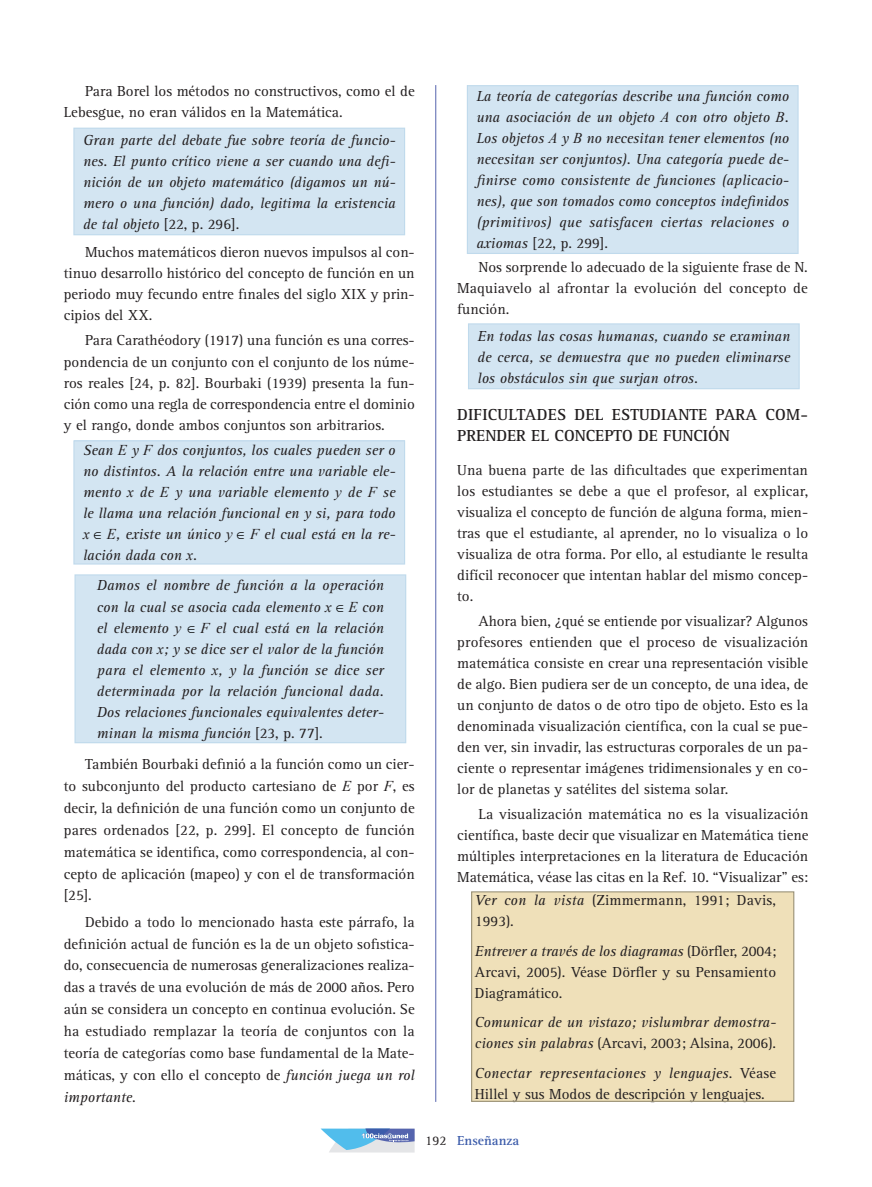
<style>
.page{position:relative;width:872px;height:1187px;background:#fff}
.page>*{position:absolute;margin:0;border:0;box-sizing:border-box;transform-origin:0 0}
.GENERAL-PARRAFO-1{font:700 16.5px/21px "Rotis Serif Std";letter-spacing:.005em;color:#231f20}
.GENERAL-PARRAFO-1-2{font:15px/21px "Rotis Serif Std";color:#231f20;text-align:justify}
.GENERAL-PARRAFO-1-3{font:italic 15px/21px "Rotis Serif Std";color:#231f20;text-align:justify}
.GENERAL-NIVEL-3{font:15px/21px "Rotis Serif Std";color:#231f20}
.GENERAL-NIVEL-3-2{font:italic 15px/21px "Rotis Serif Std";color:#231f20}
.t1{font:700 13.5px "Rotis Serif Std";color:#3c5caa}
.t2{font:13.5px "Rotis Serif Std";color:#231f20}
.s1{font-style:normal}
.s2{font-family:"Times New Roman"}
.s3{font-family:"Cambria Math";font-style:normal;color:#d3e5f2}
.s4{color:#000}
.s5{font-family:"Times New Roman";font-style:italic}
.s6{font-style:italic}
</style>
<div class="page">
<hr style="left:435px;top:85px;width:1px;height:1016px;background:#5564ae">
<div style="left:471px;top:891px;width:322px;height:210px;background:#efe0b9"></div>
<div style="left:471px;top:891px;width:323px;height:210px;border:1px solid #9b9379"></div>
<div style="left:74px;top:128px;width:330px;height:107px;background:#d3e5f2"></div>
<div style="left:73px;top:128px;width:332px;height:107px;border:1px solid #c0daec"></div>
<div style="left:74px;top:441px;width:330px;height:123px;background:#d3e5f2"></div>
<div style="left:73px;top:440px;width:332px;height:124px;border:1px solid #c0daec"></div>
<div style="left:75px;top:575px;width:331px;height:167px;background:#d3e5f2"></div>
<div style="left:74px;top:574px;width:332px;height:169px;border:1px solid #c0daec"></div>
<div style="left:467px;top:86px;width:331px;height:167px;background:#d3e5f2"></div>
<div style="left:467px;top:85px;width:331px;height:169px;border:1px solid #c0daec"></div>
<div style="left:468px;top:324px;width:331px;height:64px;background:#d3e5f2"></div>
<div style="left:468px;top:323px;width:331px;height:66px;border:1px solid #c0daec"></div>
<svg style="left:320px;top:1128px;width:94px;height:24px;background:#9bc2e0"></svg>
<p class="GENERAL-PARRAFO-1-2" style="left:64px;top:80px;width:352px;text-indent:21px">Para Borel los métodos no constructivos, como el de<br>Lebesgue, no eran válidos en la Matemática.</p>
<p class="GENERAL-PARRAFO-1-3" style="left:83px;top:130px;width:314px">Gran parte del debate fue sobre teoría de funcio&shy;nes. El punto crítico viene a ser cuando una defi&shy;nición de un objeto matemático (digamos un nú&shy;mero o una función) dado, legitima la existencia de tal objeto <span class="s1">[22, p. 296].</span></p>
<p class="GENERAL-PARRAFO-1-2" style="left:64px;top:242px;width:352px;text-indent:21px">Muchos matemáticos dieron nuevos impulsos al con&shy;tinuo desarrollo histórico del concepto de función en un periodo muy fecundo entre finales del siglo XIX y prin&shy;cipios del XX.</p>
<p class="GENERAL-PARRAFO-1-2" style="left:64px;top:330px;width:352px;text-indent:21px">Para Carathéodory (1917) una función es una corres&shy;pondencia de un conjunto con el conjunto de los núme&shy;ros reales [24, p. 82]. Bourbaki (1939) presenta la fun&shy;ción como una regla de correspondencia entre el dominio y el rango, donde ambos conjuntos son arbitrarios.</p>
<p class="GENERAL-PARRAFO-1-3" style="left:83px;top:440px;width:314px">Sean <span class="s2">E</span> y <span class="s2">F</span> dos conjuntos, los cuales pueden ser o no distintos. A la relación entre una variable ele&shy;mento <span class="s2">x</span> de <span class="s2">E</span> y una variable elemento <span class="s2">y</span> de <span class="s2">F</span> se le llama una relación funcional en y si, para todo <span class="s2">x</span> <span class="s3">є</span> <span class="s2">E</span>, existe un único <span class="s2">y F</span> el cual está en la re&shy;lación dada con <span class="s2">x</span>.</p>
<p class="GENERAL-PARRAFO-1-3" style="left:97px;top:575px;width:288px">Damos el nombre de función a la operación con la cual se asocia cada elemento <span class="s2">x E</span> con el elemento <span class="s2">y</span> <span class="s4">∈</span> <span class="s2">F</span> el cual está en la relación dada con <span class="s2">x</span>; y se dice ser el valor de la función para el elemento <span class="s2">x</span>, y la función se dice ser determinada por la relación funcional dada.<br>Dos relaciones funcionales equivalentes deter&shy;minan la misma función <span class="s1">[23, p. 77].</span></p>
<p class="GENERAL-PARRAFO-1-2" style="left:64px;top:753px;width:352px;line-height:21.9px;text-indent:21px">También Bourbaki definió a la función como un cier&shy;to subconjunto del producto cartesiano de <span class="s5">E</span> por <span class="s5">F</span>, es decir, la definición de una función como un conjunto de pares ordenados [22, p. 299]. El concepto de función matemática se identifica, como correspondencia, al con&shy;cepto de aplicación (mapeo) y con el de transformación [25].</p>
<p class="GENERAL-PARRAFO-1-2" style="left:64px;top:911px;width:352px;line-height:21.9px;text-indent:21px">Debido a todo lo mencionado hasta este párrafo, la definición actual de función es la de un objeto sofistica&shy;do, consecuencia de numerosas generalizaciones realiza&shy;das a través de una evolución de más de 2000 años. Pero aún se considera un concepto en continua evolución. Se ha estudiado remplazar la teoría de conjuntos con la teoría de categorías como base fundamental de la Mate&shy;máticas, y con ello el concepto de <span class="s6">función juega un rol importante</span>.</p>
<p class="GENERAL-PARRAFO-1-3" style="left:476px;top:86px;width:314px">La teoría de categorías describe una función como una asociación de un objeto <span class="s2">A</span> con otro objeto <span class="s2">B</span>.<br>Los objetos <span class="s2">A</span> y <span class="s2">B</span> no necesitan tener elementos (no necesitan ser conjuntos). Una categoría puede de&shy;finirse como consistente de funciones (aplicacio&shy;nes), que son tomados como conceptos indefinidos (primitivos) que satisfacen ciertas relaciones o axiomas <span class="s1">[22, p. 299].</span></p>
<p class="GENERAL-PARRAFO-1-2" style="left:457px;top:257px;width:352px;text-indent:21px">Nos sorprende lo adecuado de la siguiente frase de N.<br>Maquiavelo al afrontar la evolución del concepto de función.</p>
<p class="GENERAL-PARRAFO-1-3" style="left:477px;top:325px;width:314px">En todas las cosas humanas, cuando se examinan de cerca, se demuestra que no pueden eliminarse los obstáculos sin que surjan otros.</p>
<p class="GENERAL-PARRAFO-1" style="left:457px;top:404px;width:352px">DIFICULTADES DEL ESTUDIANTE PARA COM-<br>PRENDER EL CONCEPTO DE FUNCIÓN</p>
<p class="GENERAL-PARRAFO-1-2" style="left:457px;top:459px;width:353px">Una buena parte de las dificultades que experimentan los estudiantes se debe a que el profesor, al explicar, visualiza el concepto de función de alguna forma, mien&shy;tras que el estudiante, al aprender, no lo visualiza o lo visualiza de otra forma. Por ello, al estudiante le resulta difícil reconocer que intentan hablar del mismo concep&shy;to.</p>
<p class="GENERAL-PARRAFO-1-2" style="left:457px;top:611px;width:352px;text-indent:21px">Ahora bien, ¿qué se entiende por visualizar? Algunos profesores entienden que el proceso de visualización matemática consiste en crear una representación visible de algo. Bien pudiera ser de un concepto, de una idea, de un conjunto de datos o de otro tipo de objeto. Esto es la denominada visualización científica, con la cual se pue&shy;den ver, sin invadir, las estructuras corporales de un pa&shy;ciente o representar imágenes tridimensionales y en co&shy;lor de planetas y satélites del sistema solar.</p>
<p class="GENERAL-PARRAFO-1-2" style="left:457px;top:804px;width:353px;text-indent:21px">La visualización matemática no es la visualización científica, baste decir que visualizar en Matemática tiene múltiples interpretaciones en la literatura de Educación Matemática, véase las citas en la Ref. 10. “Visualizar” es:</p>
<p class="GENERAL-NIVEL-3" style="left:475px;top:889px;width:303px"><span class="s6">Ver con la vista</span> (Zimmermann, 1991; Davis,<br>1993).</p>
<p class="GENERAL-NIVEL-3" style="left:475px;top:940px;width:303px;text-align:justify"><span class="s6">Entrever a través de los diagramas</span> (Dörfler, 2004; Arcavi, 2005). Véase Dörfler y su Pensamiento Diagramático.</p>
<p class="GENERAL-NIVEL-3-2" style="left:475px;top:1012px;width:303px">Comunicar de un vistazo; vislumbrar demostra&shy;ciones sin palabras <span class="s1">(Arcavi, 2003; Alsina, 2006).</span></p>
<p class="GENERAL-NIVEL-3" style="left:475px;top:1062px;width:303px"><span class="s6">Conectar representaciones y lenguajes</span>. Véase<br>Hillel y sus Modos de descripción y lenguajes.</p>
<p class="t2" style="left:425px;top:1133px;width:23px">192</p>
<p class="t1" style="left:457px;top:1132px;width:64px">Enseñanza</p>
</div>
